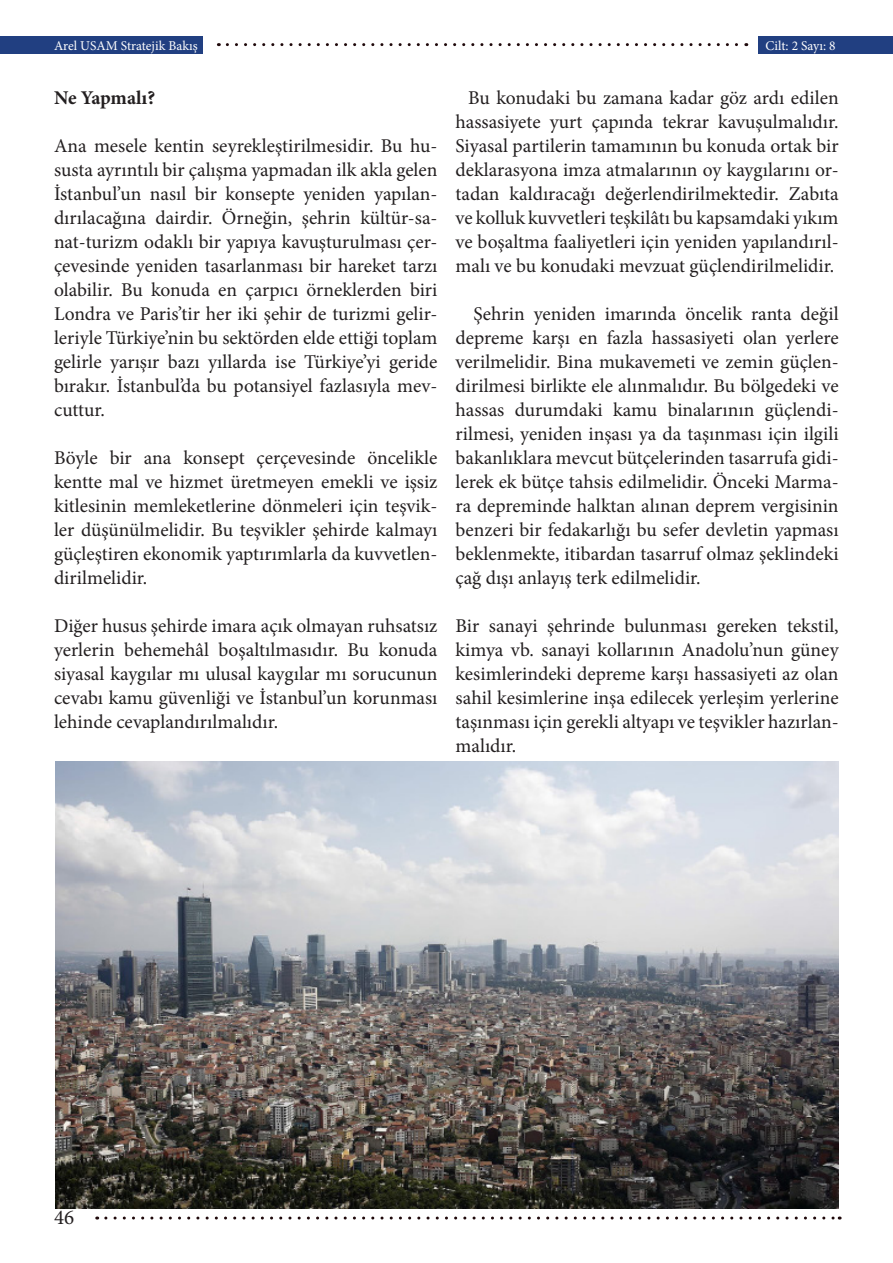
<style>
.page{position:relative;width:893px;height:1263px;background:#fff}
.page>*{position:absolute;margin:0;border:0;box-sizing:border-box;transform-origin:0 0}
.t1{font:21px "Minion Pro";color:#231f20}
.t2{font:19.5px/24px "Minion Pro";color:#231f20;text-align:justify}
.t3{font:700 19.5px "Minion Pro";letter-spacing:-.005em;color:#231f20}
.t4{font:13.5px "Minion Pro";color:#fff}
</style>
<div class="page">
<div style="left:0;top:36px;width:203px;height:18px;background:#213f81"></div>
<svg style="left:227px;top:43px;width:520px;height:3px"></svg>
<svg style="left:106px;top:1216px;width:734px;height:3px"></svg>
<div style="left:758px;top:36px;width:135px;height:18px;background:#213f81"></div>
<img style="left:55px;top:762px;width:784px;height:447px">
<p class="t4" style="left:54px;top:37px;width:145px">Arel USAM Stratejik Bakış</p>
<p class="t4" style="left:766px;top:37px;width:72px">Cilt: 2 Sayı: 8</p>
<p class="t3" style="left:54px;top:84px;width:103px">Ne Yapmalı?</p>
<p class="t2" style="left:54px;top:134px;width:385px">Ana mesele kentin seyrekleştirilmesidir. Bu hu&shy;susta ayrıntılı bir çalışma yapmadan ilk akla gelen İstanbul’un nasıl bir konsepte yeniden yapılan&shy;dırılacağına dairdir. Örneğin, şehrin kültür-sa&shy;nat-turizm odaklı bir yapıya kavuşturulması çer&shy;çevesinde yeniden tasarlanması bir hareket tarzı olabilir. Bu konuda en çarpıcı örneklerden biri Londra ve Paris’tir her iki şehir de turizmi gelir&shy;leriyle Türkiye’nin bu sektörden elde ettiği toplam gelirle yarışır bazı yıllarda ise Türkiye’yi geride bırakır. İstanbul’da bu potansiyel fazlasıyla mev&shy;cuttur.</p>
<p class="t2" style="left:54px;top:446px;width:385px">Böyle bir ana konsept çerçevesinde öncelikle kentte mal ve hizmet üretmeyen emekli ve işsiz kitlesinin memleketlerine dönmeleri için teşvik&shy;ler düşünülmelidir. Bu teşvikler şehirde kalmayı güçleştiren ekonomik yaptırımlarla da kuvvetlen&shy;dirilmelidir.</p>
<p class="t2" style="left:54px;top:614px;width:385px">Diğer husus şehirde imara açık olmayan ruhsatsız yerlerin behemehâl boşaltılmasıdır. Bu konuda siyasal kaygılar mı ulusal kaygılar mı sorucunun cevabı kamu güvenliği ve İstanbul’un korunması lehinde cevaplandırılmalıdır.</p>
<p class="t2" style="left:455px;top:86px;width:385px;text-indent:13px">Bu konudaki bu zamana kadar göz ardı edilen hassasiyete yurt çapında tekrar kavuşulmalıdır.<br>Siyasal partilerin tamamının bu konuda ortak bir deklarasyona imza atmalarının oy kaygılarını or&shy;tadan kaldıracağı değerlendirilmektedir. Zabıta ve kolluk kuvvetleri teşkilâtı bu kapsamdaki yıkım ve boşaltma faaliyetleri için yeniden yapılandırıl&shy;malı ve bu konudaki mevzuat güçlendirilmelidir.</p>
<p class="t2" style="left:455px;top:302px;width:385px;text-indent:18px">Şehrin yeniden imarında öncelik ranta değil depreme karşı en fazla hassasiyeti olan yerlere verilmelidir. Bina mukavemeti ve zemin güçlen&shy;dirilmesi birlikte ele alınmalıdır. Bu bölgedeki ve hassas durumdaki kamu binalarının güçlendi&shy;rilmesi, yeniden inşası ya da taşınması için ilgili bakanlıklara mevcut bütçelerinden tasarrufa gidi&shy;lerek ek bütçe tahsis edilmelidir. Önceki Marma&shy;ra depreminde halktan alınan deprem vergisinin benzeri bir fedakarlığı bu sefer devletin yapması beklenmekte, itibardan tasarruf olmaz şeklindeki çağ dışı anlayış terk edilmelidir.</p>
<p class="t2" style="left:455px;top:614px;width:385px">Bir sanayi şehrinde bulunması gereken tekstil, kimya vb. sanayi kollarının Anadolu’nun güney kesimlerindeki depreme karşı hassasiyeti az olan sahil kesimlerine inşa edilecek yerleşim yerlerine taşınması için gerekli altyapı ve teşvikler hazırlan&shy;malıdır.</p>
<p class="t1" style="left:54px;top:1203px;width:22px">46</p>
</div>
